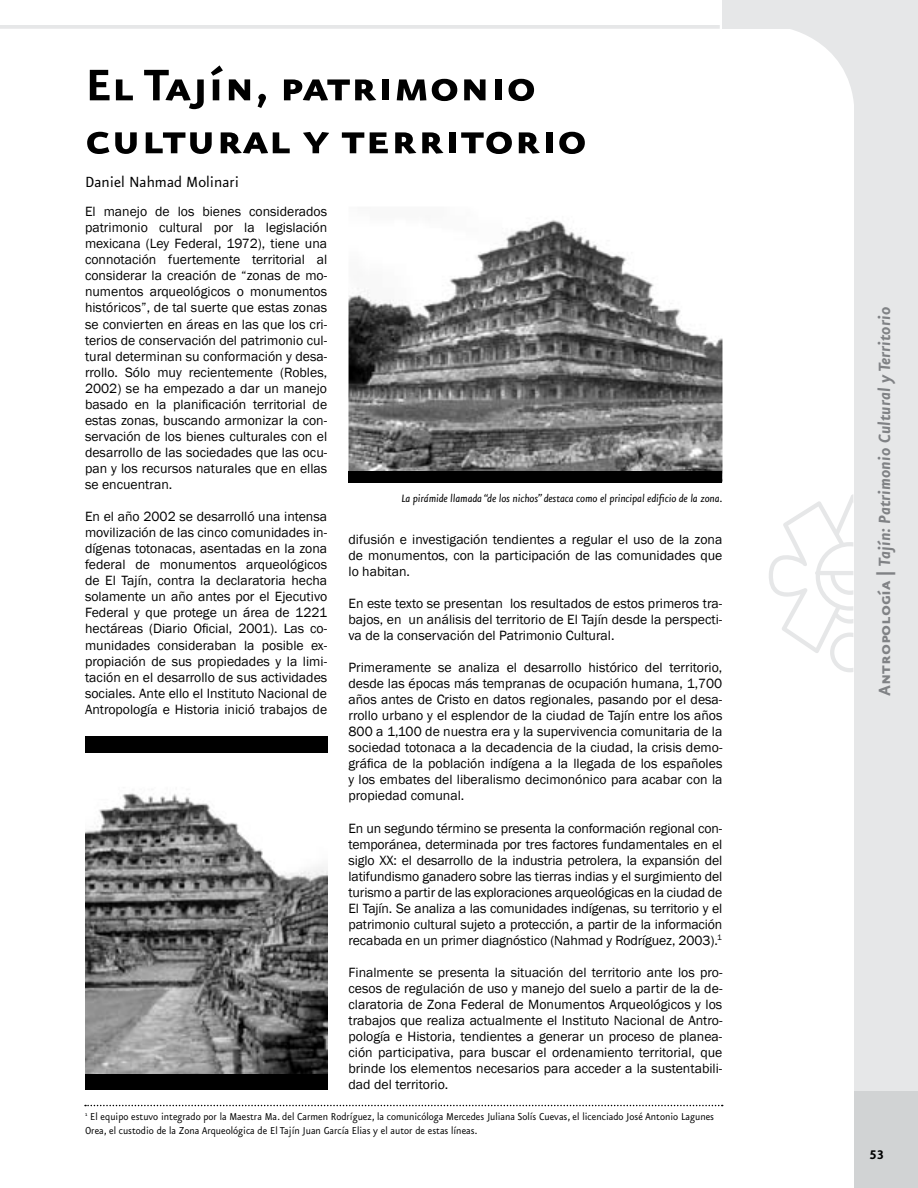
<style>
.page{position:relative;width:918px;height:1188px;background:#fff}
.page>*{position:absolute;margin:0;border:0;box-sizing:border-box;transform-origin:0 0}
.t1{font:52.95px/52.9px "Eureka Sans Bold Caps";color:#000}
.t2{font:italic 700 19.5px "Eureka Sans";color:#808285}
.t3{font:17.7px "Eureka Sans";color:#000}
.t4{font:15px "Eureka Sans Bold Caps";color:#000}
.t5{font:13.8px/16px "Franklin Gothic Book 2";color:#000;text-align:justify}
.t6{font:13.8px "Franklin Gothic";color:#000}
.t7{font:italic 12.75px "Eureka Sans";letter-spacing:-.01em;color:#000}
.t8{font:12px/13.5px "Eureka Sans";color:#000;scale:.95 1}
.s1{font-family:"Franklin Gothic Book 2"}
.s2{font-family:"Eureka Sans Bold Caps";font-weight:400;font-style:normal}
.s3{font-style:normal}
</style>
<div class="page">
<div style="left:854px;top:1090px;width:64px;height:98px;background:#d1d3d4"></div>
<div style="left:854px;top:0;width:64px;height:1090px;background:#e6e7e8"></div>
<div style="left:723px;top:0;width:195px;height:29px;background:#e6e7e8"></div>
<svg style="left:791px;top:29px;width:63px;height:72px"></svg>
<svg style="left:769px;top:494px;width:84px;height:178px"></svg>
<hr style="left:0;top:25px;width:720px;height:4px;background:#e6e7e8">
<div style="left:85px;top:736px;width:242px;height:354px;background:#000"></div>
<img style="left:349px;top:220px;width:374px;height:262px">
<svg style="left:85px;top:1105px;width:638px;height:1px"></svg>
<div style="left:349px;top:471px;width:373px;height:11px;background:#000"></div>
<img style="left:85px;top:753px;width:242px;height:320px">
<h1 class="t1" style="left:85px;top:58px;width:503px">El Tajín, patrimonio cultural y territorio</h1>
<p class="t3" style="left:85px;top:173px;width:156px">Daniel Nahmad Molinari</p>
<p class="t5" style="left:85px;top:204px;width:244px">El manejo de los bienes considerados patrimonio cultural por la legislación mexicana (Ley Federal, 1972), tiene una connotación fuertemente territorial al considerar la creación de “zonas de mo&shy;numentos arqueológicos o monumentos históricos”, de tal suerte que estas zonas se convierten en áreas en las que los cri&shy;terios de conservación del patrimonio cul&shy;tural determinan su conformación y desa&shy;rrollo. Sólo muy recientemente (Robles, 2002) se ha empezado a dar un manejo</p>
<p class="t6" style="left:85px;top:396px;width:244px">basado en la planificación territorial de</p>
<p class="t5" style="left:85px;top:412px;width:244px">estas zonas, buscando armonizar la con&shy;servación de los bienes culturales con el desarrollo de las sociedades que las ocu&shy;pan y los recursos naturales que en ellas se encuentran.</p>
<p class="t5" style="left:85px;top:509px;width:244px">En el año 2002 se desarrolló una intensa movilización de las cinco comunidades in&shy;dígenas totonacas, asentadas en la zona federal de monumentos arqueológicos de El Tajín, contra la declaratoria hecha solamente un año antes por el Ejecutivo Federal y que protege un área de 1221</p>
<p class="t6" style="left:85px;top:620px;width:244px">hectáreas (Diario Oficial, 2001). Las co<span class="s1">-</span></p>
<p class="t5" style="left:85px;top:637px;width:244px">munidades consideraban la posible ex&shy;propiación de sus propiedades y la limi&shy;tación en el desarrollo de sus actividades sociales. Ante ello el Instituto Nacional de Antropología e Historia inició trabajos de</p>
<p class="t7" style="left:401px;top:492px;width:323px">La pirámide llamada “de los nichos” destaca como el principal edificio de la zona.</p>
<p class="t5" style="left:349px;top:531px;width:375px">difusión e investigación tendientes a regular el uso de la zona de monumentos, con la participación de las comunidades que lo habitan.</p>
<p class="t5" style="left:349px;top:596px;width:375px">En este texto se presentan los resultados de estos primeros tra&shy;bajos, en un análisis del territorio de El Tajín desde la perspecti&shy;va de la conservación del Patrimonio Cultural.</p>
<p class="t5" style="left:349px;top:660px;width:375px">Primeramente se analiza el desarrollo histórico del territorio, desde las épocas más tempranas de ocupación humana, 1,700 años antes de Cristo en datos regionales, pasando por el desa&shy;rrollo urbano y el esplendor de la ciudad de Tajín entre los años 800 a 1,100 de nuestra era y la supervivencia comunitaria de la sociedad totonaca a la decadencia de la ciudad, la crisis demo-</p>
<p class="t6" style="left:349px;top:755px;width:375px">gráfica de la población indígena a la llegada de los españoles</p>
<p class="t5" style="left:349px;top:772px;width:375px">y los embates del liberalismo decimonónico para acabar con la propiedad comunal.</p>
<p class="t5" style="left:349px;top:820px;width:375px">En un segundo término se presenta la conformación regional con&shy;temporánea, determinada por tres factores fundamentales en el siglo XX: el desarrollo de la industria petrolera, la expansión del latifundismo ganadero sobre las tierras indias y el surgimiento del turismo a partir de las exploraciones arqueológicas en la ciudad de El Tajín. Se analiza a las comunidades indígenas, su territorio y el patrimonio cultural sujeto a protección, a partir de la información recabada en un primer diagnóstico (Nahmad y Rodríguez, 2003).<sup>1</sup></p>
<p class="t5" style="left:349px;top:965px;width:375px">Finalmente se presenta la situación del territorio ante los pro&shy;cesos de regulación de uso y manejo del suelo a partir de la de&shy;claratoria de Zona Federal de Monumentos Arqueológicos y los trabajos que realiza actualmente el Instituto Nacional de Antro&shy;pología e Historia, tendientes a generar un proceso de planea&shy;ción participativa, para buscar el ordenamiento territorial, que brinde los elementos necesarios para acceder a la sustentabili&shy;dad del territorio.</p>
<p class="t8" style="left:85px;top:1110px;width:664px"><sup>1</sup> El equipo estuvo integrado por la Maestra Ma. del Carmen Rodríguez, la comunicóloga Mercedes Juliana Solís Cuevas, el licenciado José Antonio Lagunes<br>Orea, el custodio de la Zona Arqueológica de El Tajín Juan García Elias y el autor de estas líneas.</p>
<h2 class="t2" style="left:875px;top:696px;width:391px;rotate:-90deg"><span class="s2">Antropología</span> <span class="s3">|</span> Tajín: Patrimonio Cultural y Territorio</h2>
<p class="t4" style="left:869px;top:1147px;width:17px">53</p>
</div>
